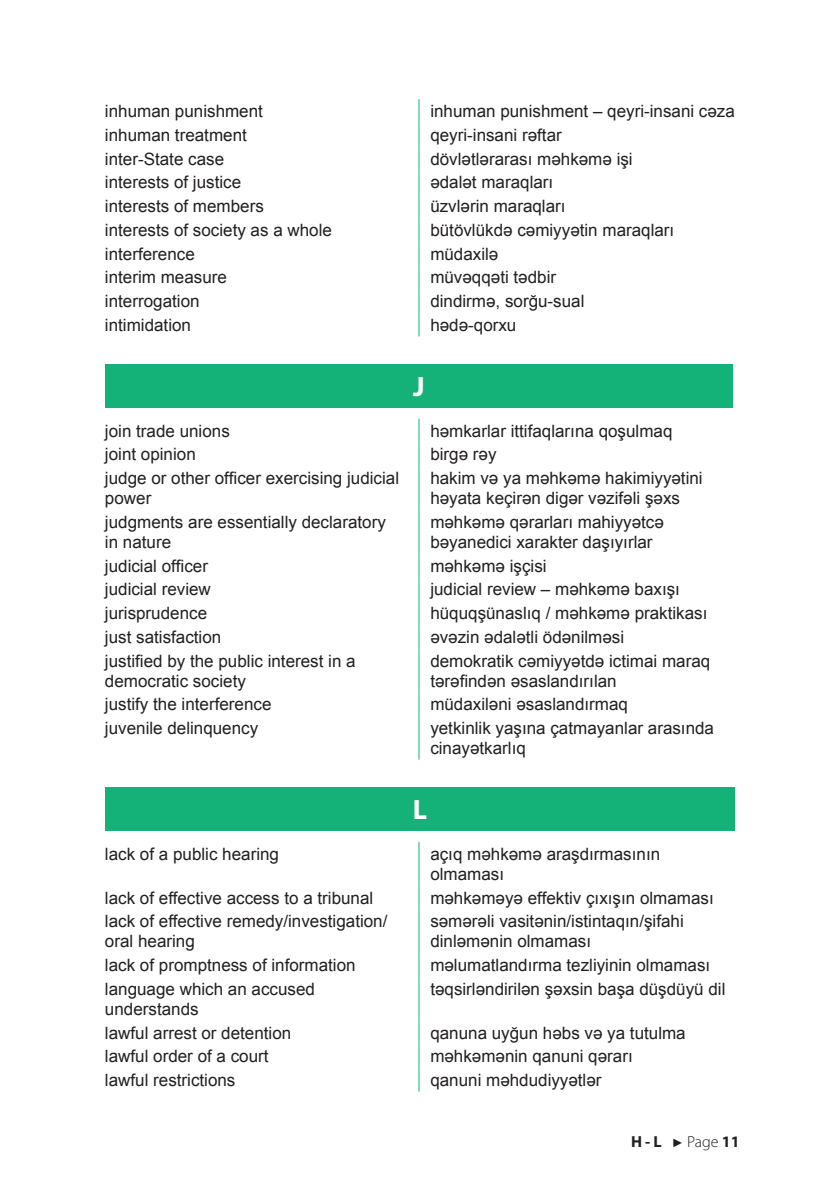
<style>
.page{position:relative;width:840px;height:1191px;background:#fff}
.page>*{position:absolute;margin:0;border:0;box-sizing:border-box;transform-origin:0 0}
.t1{font:700 28px "Myriad Pro";color:#fff}
.t2{font:17px/20px "Arial";color:#231f20}
.t3{font:700 16px "Myriad Pro";color:#231f20}
.s1{font-family:"Arial";font-weight:400;font-size:12px}
.s2{font-weight:300}
</style>
<div class="page">
<svg style="left:418px;top:99px;width:1px;height:237px"></svg>
<div style="left:105px;top:364px;width:627px;height:43px;background:#14b278"></div>
<svg style="left:418px;top:419px;width:1px;height:47px"></svg>
<hr style="left:418px;top:466px;width:1px;height:44px;background:#14b278">
<hr style="left:418px;top:510px;width:1px;height:43px;background:#14b278">
<svg style="left:418px;top:553px;width:1px;height:95px"></svg>
<hr style="left:418px;top:648px;width:1px;height:44px;background:#14b278">
<svg style="left:418px;top:692px;width:1px;height:24px"></svg>
<hr style="left:418px;top:716px;width:1px;height:43px;background:#14b278">
<div style="left:105px;top:787px;width:629px;height:43px;background:#14b278"></div>
<hr style="left:418px;top:842px;width:1px;height:43px;background:#14b278">
<svg style="left:418px;top:885px;width:1px;height:24px"></svg>
<hr style="left:418px;top:909px;width:1px;height:44px;background:#14b278">
<svg style="left:418px;top:953px;width:1px;height:23px"></svg>
<hr style="left:418px;top:976px;width:1px;height:44px;background:#14b278">
<svg style="left:418px;top:1020px;width:1px;height:71px"></svg>
<p class="t2" style="left:105px;top:101px;width:159px">inhuman punishment</p>
<p class="t2" style="left:430px;top:101px;width:306px">inhuman punishment – qeyri-insani cəza</p>
<p class="t2" style="left:105px;top:125px;width:143px">inhuman treatment</p>
<p class="t2" style="left:430px;top:125px;width:133px">qeyri-insani rəftar</p>
<p class="t2" style="left:105px;top:149px;width:121px">inter-State case</p>
<p class="t2" style="left:430px;top:149px;width:204px">dövlətlərarası məhkəmə işi</p>
<p class="t2" style="left:105px;top:173px;width:138px">interests of justice</p>
<p class="t2" style="left:430px;top:173px;width:124px">ədalət maraqları</p>
<p class="t2" style="left:105px;top:196px;width:160px">interests of members</p>
<p class="t2" style="left:430px;top:196px;width:137px">üzvlərin maraqları</p>
<p class="t2" style="left:105px;top:220px;width:228px">interests of society as a whole</p>
<p class="t2" style="left:430px;top:220px;width:245px">bütövlükdə cəmiyyətin maraqları</p>
<p class="t2" style="left:105px;top:244px;width:91px">interference</p>
<p class="t2" style="left:430px;top:244px;width:70px">müdaxilə</p>
<p class="t2" style="left:105px;top:267px;width:123px">interim measure</p>
<p class="t2" style="left:430px;top:267px;width:127px">müvəqqəti tədbir</p>
<p class="t2" style="left:105px;top:291px;width:96px">interrogation</p>
<p class="t2" style="left:430px;top:291px;width:155px">dindirmə, sorğu-sual</p>
<p class="t2" style="left:105px;top:315px;width:87px">intimidation</p>
<p class="t2" style="left:430px;top:315px;width:87px">hədə-qorxu</p>
<h1 class="t1" style="left:413px;top:368px;width:13px">J</h1>
<p class="t2" style="left:105px;top:421px;width:126px">join trade unions</p>
<p class="t2" style="left:430px;top:421px;width:243px">həmkarlar ittifaqlarına qoşulmaq</p>
<p class="t2" style="left:105px;top:445px;width:92px">joint opinion</p>
<p class="t2" style="left:430px;top:445px;width:68px">birgə rəy</p>
<p class="t2" style="left:105px;top:468px;width:295px">judge or other officer exercising judicial power</p>
<p class="t2" style="left:430px;top:468px;width:274px">hakim və ya məhkəmə hakimiyyətini həyata keçirən digər vəzifəli şəxs</p>
<p class="t2" style="left:105px;top:512px;width:282px">judgments are essentially declaratory in nature</p>
<p class="t2" style="left:430px;top:512px;width:235px">məhkəmə qərarları mahiyyətcə bəyanedici xarakter daşıyırlar</p>
<p class="t2" style="left:105px;top:556px;width:104px">judicial officer</p>
<p class="t2" style="left:430px;top:556px;width:118px">məhkəmə işçisi</p>
<p class="t2" style="left:105px;top:579px;width:107px">judicial review</p>
<p class="t2" style="left:430px;top:579px;width:251px">judicial review – məhkəmə baxışı</p>
<p class="t2" style="left:105px;top:603px;width:104px">jurisprudence</p>
<p class="t2" style="left:430px;top:603px;width:278px">hüquqşünaslıq / məhkəmə praktikası</p>
<p class="t2" style="left:105px;top:627px;width:118px">just satisfaction</p>
<p class="t2" style="left:430px;top:627px;width:195px">əvəzin ədalətli ödənilməsi</p>
<p class="t2" style="left:105px;top:651px;width:252px">justified by the public interest in a democratic society</p>
<p class="t2" style="left:430px;top:651px;width:281px">demokratik cəmiyyətdə ictimai maraq tərəfindən əsaslandırılan</p>
<p class="t2" style="left:105px;top:694px;width:168px">justify the interference</p>
<p class="t2" style="left:430px;top:694px;width:199px">müdaxiləni əsaslandırmaq</p>
<p class="t2" style="left:105px;top:718px;width:155px">juvenile delinquency</p>
<p class="t2" style="left:430px;top:718px;width:285px">yetkinlik yaşına çatmayanlar arasında cinayətkarlıq</p>
<h1 class="t1" style="left:412px;top:791px;width:16px">L</h1>
<p class="t2" style="left:105px;top:844px;width:175px">lack of a public hearing</p>
<p class="t2" style="left:430px;top:844px;width:231px">açıq məhkəmə araşdırmasının olmaması</p>
<p class="t2" style="left:105px;top:888px;width:270px">lack of effective access to a tribunal</p>
<p class="t2" style="left:430px;top:888px;width:285px">məhkəməyə effektiv çıxışın olmaması</p>
<p class="t2" style="left:105px;top:911px;width:284px">lack of effective remedy/investigation/ oral hearing</p>
<p class="t2" style="left:430px;top:911px;width:255px">səmərəli vasitənin/istintaqın/şifahi dinləmənin olmaması</p>
<p class="t2" style="left:105px;top:955px;width:252px">lack of promptness of information</p>
<p class="t2" style="left:430px;top:955px;width:281px">məlumatlandırma tezliyinin olmaması</p>
<p class="t2" style="left:105px;top:979px;width:211px">language which an accused understands</p>
<p class="t2" style="left:430px;top:979px;width:296px">təqsirləndirilən şəxsin başa düşdüyü dil</p>
<p class="t2" style="left:105px;top:1022px;width:188px">lawful arrest or detention</p>
<p class="t2" style="left:430px;top:1022px;width:257px">qanuna uyğun həbs və ya tutulma</p>
<p class="t2" style="left:105px;top:1046px;width:165px">lawful order of a court</p>
<p class="t2" style="left:430px;top:1046px;width:204px">məhkəmənin qanuni qərarı</p>
<p class="t2" style="left:105px;top:1070px;width:132px">lawful restrictions</p>
<p class="t2" style="left:430px;top:1070px;width:173px">qanuni məhdudiyyətlər</p>
<p class="t3" style="left:631px;top:1131px;width:110px">H - L <span class="s1">►</span> <span class="s2">Page</span> 11</p>
</div>
